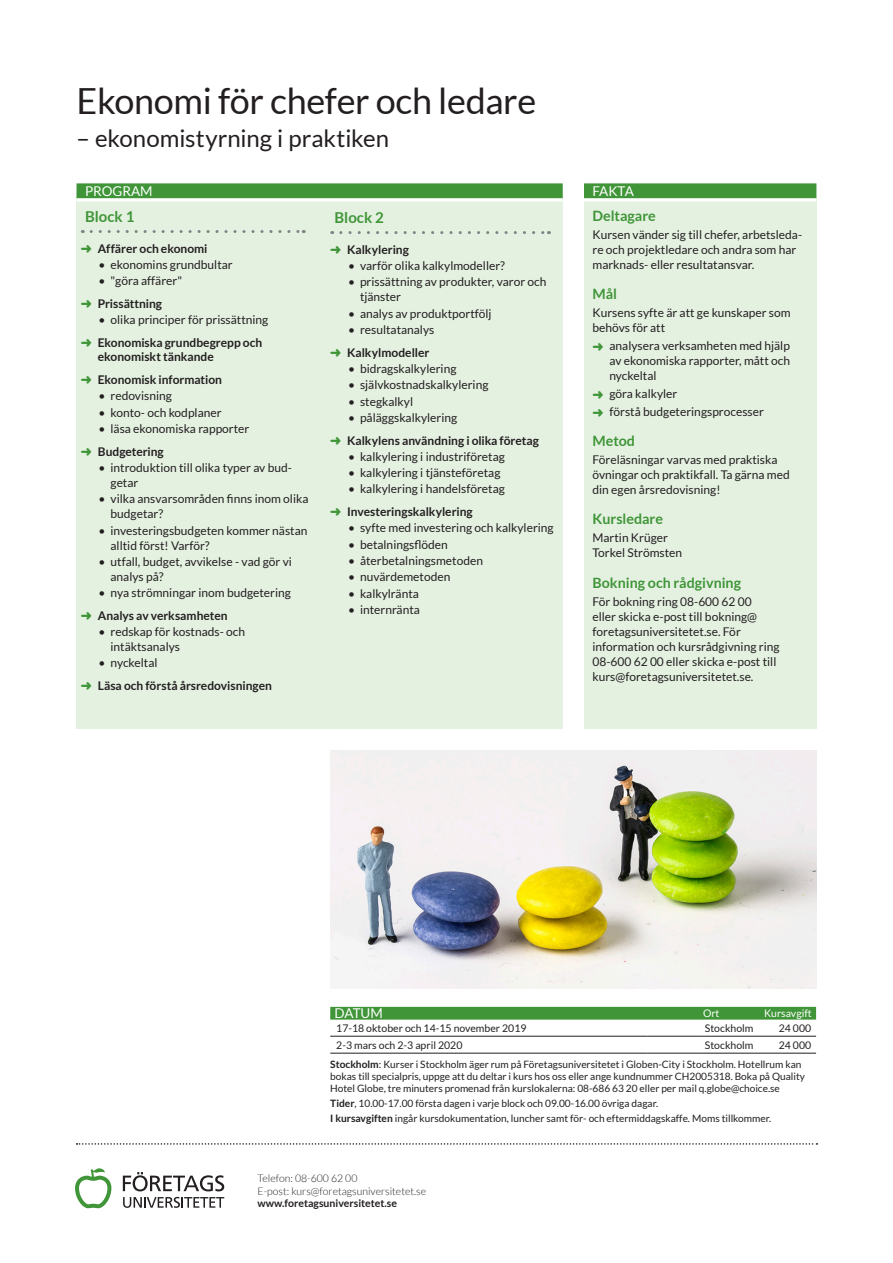
<style>
.page{position:relative;width:893px;height:1263px;background:#fff}
.page>*{position:absolute;margin:0;border:0;box-sizing:border-box;transform-origin:0 0}
.Fakta-rubrik{font:36px "Lato";letter-spacing:-.01em;color:#231f20}
.Fakta-rubrik2{font:24px "Lato";color:#231f20}
.Block-rubrik2{font:700 15px "Lato";color:#3f9537}
.Fakta-mellanrubrik{font:700 14.25px "Lato";color:#3f9537}
.Dag_Block-rubrik-bro{font:13.5px "Lato";color:#fff}
.Fakta-rubrik-brodtex{font:13.5px "Lato";letter-spacing:-.035em;color:#fff}
.Tabellhuvud-datum{font:13.5px "Lato";letter-spacing:-.01em;color:#fff}
.Fakta-brodtext{font:12px/15px "Lato";color:#231f20}
.t1{font:700 12px/14.2px "Lato";color:#231f20}
.t2{font:300 10.5px/12.6px "Lato";color:#231f20}
.Tabell-datum{font:10.5px "Lato";color:#231f20}
.t3{font:700 10.5px "Lato";color:#231f20}
.Tabell-ort{font:10.5px "Lato";color:#231f20}
.Tabellhuvud-avgift{font:10.5px "Lato";color:#fff}
.Tabell-avgift{font:10.5px "Lato";color:#231f20}
.Tabellhuvud-ort{font:10.5px "Lato";color:#fff}
.Tabellfot-brodtext{font:10.2px/12px "Lato";color:#231f20}
.s1{color:#3f9537}
.s2{font-weight:700}
</style>
<div class="page">
<svg style="left:75px;top:1168px;width:36px;height:40px"></svg>
<svg style="left:123px;top:1197px;width:101px;height:11px"></svg>
<svg style="left:123px;top:1172px;width:101px;height:19px"></svg>
<svg style="left:77px;top:1143px;width:740px;height:2px"></svg>
<div style="left:584px;top:198px;width:232px;height:531px;background:#e4f1e1"></div>
<div style="left:77px;top:193px;width:486px;height:536px;background:#e4f1e1"></div>
<div style="left:77px;top:183px;width:486px;height:15px;background:#3f9537"></div>
<hr style="left:77px;top:198px;width:486px;height:3px;background:#fff">
<div style="left:584px;top:183px;width:232px;height:15px;background:#3f9537"></div>
<hr style="left:584px;top:198px;width:232px;height:3px;background:#fff">
<svg style="left:91px;top:230px;width:213px;height:3px"></svg>
<svg style="left:341px;top:231px;width:208px;height:3px"></svg>
<div style="left:330px;top:1007px;width:486px;height:12px;background:#3f9537"></div>
<hr style="left:330px;top:1036px;width:318px;height:1px;background:#231f20">
<hr style="left:648px;top:1036px;width:51px;height:1px;background:#231f20">
<hr style="left:699px;top:1036px;width:56px;height:1px;background:#231f20">
<hr style="left:755px;top:1036px;width:61px;height:1px;background:#231f20">
<hr style="left:330px;top:1053px;width:318px;height:1px;background:#231f20">
<hr style="left:648px;top:1053px;width:51px;height:1px;background:#231f20">
<hr style="left:699px;top:1053px;width:56px;height:1px;background:#231f20">
<hr style="left:755px;top:1053px;width:61px;height:1px;background:#231f20">
<img style="left:330px;top:750px;width:486px;height:239px">
<p class="Fakta-rubrik" style="left:77px;top:81px;width:461px">Ekonomi för chefer och ledare</p>
<p class="Fakta-rubrik2" style="left:77px;top:124px;width:314px">– ekonomistyrning i praktiken</p>
<p class="Dag_Block-rubrik-bro" style="left:85px;top:183px;width:69px">PROGRAM</p>
<p class="Fakta-rubrik-brodtex" style="left:592px;top:183px;width:43px">FAKTA</p>
<p class="Block-rubrik2" style="left:85px;top:207px;width:51px">Block 1</p>
<p class="t1" style="left:81px;top:241px;width:128px"><span class="s1">➜</span> Affärer och ekonomi</p>
<p class="Fakta-brodtext" style="left:99px;top:257px;width:136px">• ekonomins grundbultar</p>
<p class="Fakta-brodtext" style="left:99px;top:273px;width:85px">• "göra affärer"</p>
<p class="t1" style="left:81px;top:296px;width:83px"><span class="s1">➜</span> Prissättning</p>
<p class="Fakta-brodtext" style="left:99px;top:312px;width:171px">• olika principer för prissättning</p>
<p class="t1" style="left:98px;top:335px;width:166px;text-indent:-17px"><span class="s1">➜</span> Ekonomiska grundbegrepp och ekonomiskt tänkande</p>
<p class="t1" style="left:81px;top:372px;width:143px"><span class="s1">➜</span> Ekonomisk information</p>
<p class="Fakta-brodtext" style="left:99px;top:388px;width:75px">• redovisning</p>
<p class="Fakta-brodtext" style="left:99px;top:405px;width:125px">• konto- och kodplaner</p>
<p class="Fakta-brodtext" style="left:99px;top:421px;width:152px">• läsa ekonomiska rapporter</p>
<p class="t1" style="left:81px;top:444px;width:85px"><span class="s1">➜</span> Budgetering</p>
<p class="Fakta-brodtext" style="left:111px;top:460px;width:183px;text-indent:-12px">• introduktion till olika typer av bud&shy;getar</p>
<p class="Fakta-brodtext" style="left:111px;top:491px;width:199px;text-indent:-12px">• vilka ansvarsområden finns inom olika budgetar?</p>
<p class="Fakta-brodtext" style="left:111px;top:523px;width:198px;text-indent:-12px">• investeringsbudgeten kommer nästan alltid först! Varför?</p>
<p class="Fakta-brodtext" style="left:111px;top:554px;width:183px;text-indent:-12px">• utfall, budget, avvikelse - vad gör vi analys på?</p>
<p class="Fakta-brodtext" style="left:99px;top:585px;width:194px">• nya strömningar inom budgetering</p>
<p class="t1" style="left:81px;top:608px;width:148px"><span class="s1">➜</span> Analys av verksamheten</p>
<p class="Fakta-brodtext" style="left:111px;top:624px;width:136px;text-indent:-12px">• redskap för kostnads- och intäktsanalys</p>
<p class="Fakta-brodtext" style="left:99px;top:655px;width:60px">• nyckeltal</p>
<p class="t1" style="left:81px;top:678px;width:193px"><span class="s1">➜</span> Läsa och förstå årsredovisningen</p>
<p class="Fakta-mellanrubrik" style="left:592px;top:208px;width:65px">Deltagare</p>
<p class="Fakta-brodtext" style="left:592px;top:227px;width:211px">Kursen vänder sig till chefer, arbetsleda&shy;re och projektledare och andra som har marknads- eller resultatansvar.</p>
<p class="Fakta-mellanrubrik" style="left:592px;top:286px;width:26px">Mål</p>
<p class="Fakta-brodtext" style="left:592px;top:305px;width:200px">Kursens syfte är att ge kunskaper som behövs för att</p>
<p class="Fakta-brodtext" style="left:609px;top:338px;width:182px;text-align:justify;text-indent:-17px"><span class="s1">➜</span> analysera verksamheten med hjälp av ekonomiska rapporter, mått och nyckeltal</p>
<p class="Fakta-brodtext" style="left:592px;top:386px;width:86px"><span class="s1">➜</span> göra kalkyler</p>
<p class="Fakta-brodtext" style="left:592px;top:404px;width:173px"><span class="s1">➜</span> förstå budgeteringsprocesser</p>
<p class="Fakta-mellanrubrik" style="left:592px;top:433px;width:44px">Metod</p>
<p class="Fakta-brodtext" style="left:592px;top:452px;width:199px">Föreläsningar varvas med praktiska övningar och praktikfall. Ta gärna med din egen årsredovisning!</p>
<p class="Fakta-mellanrubrik" style="left:592px;top:511px;width:72px">Kursledare</p>
<p class="Fakta-brodtext" style="left:592px;top:530px;width:91px">Martin Krüger<br>Torkel Strömsten</p>
<p class="Block-rubrik2" style="left:334px;top:208px;width:51px">Block 2</p>
<p class="t1" style="left:330px;top:242px;width:80px"><span class="s1">➜</span> Kalkylering</p>
<p class="Fakta-brodtext" style="left:348px;top:258px;width:158px">• varför olika kalkylmodeller?</p>
<p class="Fakta-brodtext" style="left:360px;top:274px;width:188px;text-indent:-12px">• prissättning av produkter, varor och tjänster</p>
<p class="Fakta-brodtext" style="left:348px;top:306px;width:145px">• analys av produktportfölj</p>
<p class="Fakta-brodtext" style="left:348px;top:322px;width:88px">• resultatanalys</p>
<p class="t1" style="left:330px;top:345px;width:101px"><span class="s1">➜</span> Kalkylmodeller</p>
<p class="Fakta-brodtext" style="left:348px;top:361px;width:110px">• bidragskalkylering</p>
<p class="Fakta-brodtext" style="left:348px;top:377px;width:142px">• självkostnadskalkylering</p>
<p class="Fakta-brodtext" style="left:348px;top:394px;width:67px">• stegkalkyl</p>
<p class="Fakta-brodtext" style="left:348px;top:410px;width:111px">• påläggskalkylering</p>
<p class="t1" style="left:330px;top:433px;width:210px"><span class="s1">➜</span> Kalkylens användning i olika företag</p>
<p class="Fakta-brodtext" style="left:348px;top:449px;width:158px">• kalkylering i industriföretag</p>
<p class="Fakta-brodtext" style="left:348px;top:465px;width:154px">• kalkylering i tjänsteföretag</p>
<p class="Fakta-brodtext" style="left:348px;top:481px;width:158px">• kalkylering i handelsföretag</p>
<p class="t1" style="left:330px;top:504px;width:144px"><span class="s1">➜</span> Investeringskalkylering</p>
<p class="Fakta-brodtext" style="left:348px;top:520px;width:207px">• syfte med investering och kalkylering</p>
<p class="Fakta-brodtext" style="left:348px;top:537px;width:101px">• betalningsflöden</p>
<p class="Fakta-brodtext" style="left:348px;top:553px;width:137px">• återbetalningsmetoden</p>
<p class="Fakta-brodtext" style="left:348px;top:569px;width:104px">• nuvärdemetoden</p>
<p class="Fakta-brodtext" style="left:348px;top:586px;width:72px">• kalkylränta</p>
<p class="Fakta-brodtext" style="left:348px;top:602px;width:73px">• internränta</p>
<p class="Fakta-mellanrubrik" style="left:592px;top:574px;width:150px">Bokning och rådgivning</p>
<p class="Fakta-brodtext" style="left:592px;top:594px;width:189px">För bokning ring 08-600 62 00<br>eller skicka e-post till bokning@ foretagsuniversitetet.se. För information och kursrådgivning ring 08-600 62 00 eller skicka e-post till kurs@foretagsuniversitetet.se.</p>
<p class="Tabellhuvud-datum" style="left:334px;top:1006px;width:50px">DATUM</p>
<p class="Tabellhuvud-ort" style="left:703px;top:1007px;width:18px">Ort</p>
<p class="Tabellhuvud-avgift" style="left:764px;top:1007px;width:49px">Kursavgift</p>
<p class="Tabell-datum" style="left:336px;top:1022px;width:192px">17‑18 oktober och 14‑15 november 2019</p>
<p class="Tabell-ort" style="left:705px;top:1022px;width:50px">Stockholm</p>
<p class="Tabell-avgift" style="left:779px;top:1022px;width:34px">24 000</p>
<p class="Tabell-datum" style="left:336px;top:1039px;width:128px">2‑3 mars och 2‑3 april 2020</p>
<p class="Tabell-ort" style="left:705px;top:1039px;width:50px">Stockholm</p>
<p class="Tabell-avgift" style="left:779px;top:1039px;width:34px">24 000</p>
<p class="Tabellfot-brodtext" style="left:330px;top:1058px;width:476px"><span class="s2">Stockholm</span>: Kurser i Stockholm äger rum på Företagsuniversitetet i Globen-City i Stockholm. Hotellrum kan bokas till specialpris, uppge att du deltar i kurs hos oss eller ange kundnummer CH2005318. Boka på Quality<br>Hotel Globe, tre minuters promenad från kurslokalerna: 08-686 63 20 eller per mail q.globe@choice.se</p>
<p class="Tabellfot-brodtext" style="left:330px;top:1097px;width:329px"><span class="s2">Tider</span>, 10.00-17.00 första dagen i varje block och 09.00-16.00 övriga dagar.</p>
<p class="Tabellfot-brodtext" style="left:330px;top:1112px;width:443px"><span class="s2">I kursavgiften</span> ingår kursdokumentation, luncher samt för- och eftermiddagskaffe. Moms tillkommer.</p>
<p class="t2" style="left:258px;top:1172px;width:170px">Telefon: 08-600 62 00<br>E-post: kurs@foretagsuniversitetet.se</p>
<p class="t3" style="left:258px;top:1197px;width:141px">www.foretagsuniversitetet.se</p>
</div>
